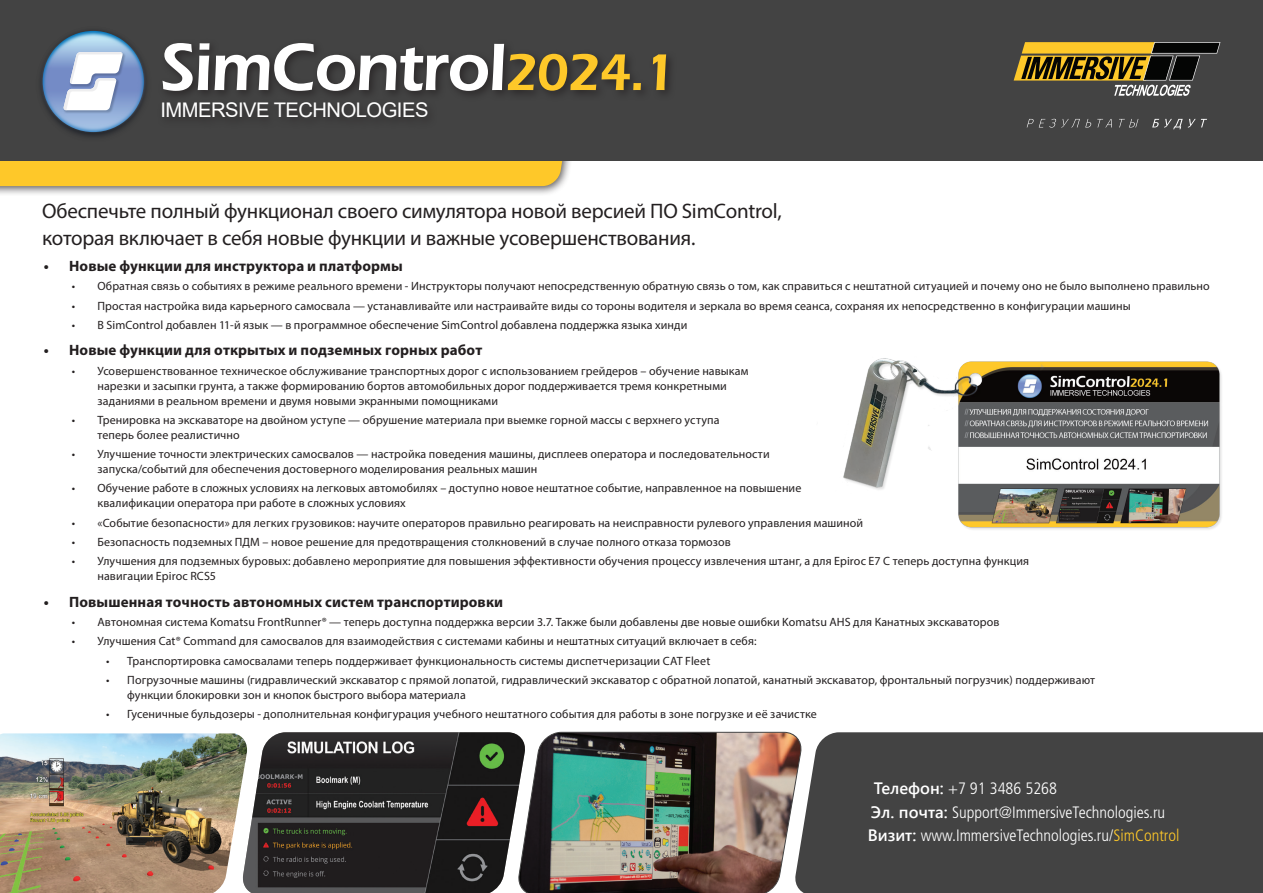
<style>
.page{position:relative;width:1263px;height:893px;background:#fff}
.page>*{position:absolute;margin:0;border:0;box-sizing:border-box;transform-origin:0 0}
.t1{font:600 69.3px "Eras ITC";letter-spacing:-.025em;color:#fff}
.t2{font:21px/27px "Myriad Pro";letter-spacing:-.01em;color:#231f20}
.t3{font:20.1px "Arial";letter-spacing:-.025em;color:#fff}
.t4{font:300 condensed 16.5px/23.9px "Frutiger LT Std";color:#fff}
.t5{font:700 15px "Myriad Pro";letter-spacing:.01em;color:#231f20}
.t6{font:12px/15px "Myriad Pro";letter-spacing:.01em;color:#231f20}
.s1{font-size:53.55px;color:#fec829}
.s2{font-family:"Segoe UI";font-weight:600;font-stretch:normal}
.s3{color:#fec829}
</style>
<div class="page">
<div style="left:0;top:0;width:599px;height:196px;background:#231f20;opacity:.75"></div>
<div style="left:0;top:161px;width:595px;height:25px;background:#fec829"></div>
<div style="left:0;top:0;width:1263px;height:161px;background:#434343"></div>
<div style="left:157px;top:38px;width:520px;height:91px;background:#231f20;opacity:.75"></div>
<img style="left:40px;top:30px;width:107px;height:107px">
<img style="left:63px;top:110px;width:57px;height:4px">
<img style="left:69px;top:51px;width:57px;height:37px">
<svg style="left:63px;top:52px;width:60px;height:58px;background:#d2daea"></svg>
<svg style="left:1014px;top:42px;width:206px;height:54px"></svg>
<svg style="left:1027px;top:119px;width:64px;height:9px"></svg>
<svg style="left:1097px;top:119px;width:15px;height:8px"></svg>
<svg style="left:1119px;top:119px;width:19px;height:8px"></svg>
<svg style="left:1152px;top:119px;width:55px;height:10px"></svg>
<img style="left:843px;top:358px;width:379px;height:172px">
<img style="left:0;top:733px;width:237px;height:160px">
<img style="left:242px;top:732px;width:221px;height:161px">
<img style="left:463px;top:732px;width:327px;height:161px">
<div style="left:790px;top:732px;width:473px;height:161px;background:#434343"></div>
<h1 class="t1" style="left:160px;top:28px;width:517px">SimControl<span class="s1">2024.1</span></h1>
<h3 class="t3" style="left:160px;top:97px;width:269px">IMMERSIVE TECHNOLOGIES</h3>
<h2 class="t2" style="left:42px;top:197px;width:741px">Обеспечьте полный функционал своего симулятора новой версией ПО SimControl, которая включает в себя новые функции и важные усовершенствования.</h2>
<p class="t5" style="left:44px;top:256px;width:361px">• Новые функции для инструктора и платформы</p>
<p class="t6" style="left:72px;top:279px;width:1139px">• Обратная связь о событиях в режиме реального времени - Инструкторы получают непосредственную обратную связь о том, как справиться с нештатной ситуацией и почему оно не было выполнено правильно</p>
<p class="t6" style="left:72px;top:298px;width:1060px">• Простая настройка вида карьерного самосвала — устанавливайте или настраивайте виды со тороны водителя и зеркала во время сеанса, сохраняя их непосредственно в конфигурации машины</p>
<p class="t6" style="left:72px;top:317px;width:617px">• В SimControl добавлен 11-й язык — в программное обеспечение SimControl добавлена поддержка языка хинди</p>
<p class="t5" style="left:44px;top:341px;width:440px">• Новые функции для открытых и подземных горных работ</p>
<p class="t6" style="left:97px;top:363px;width:652px;text-indent:-26px">• Усовершенствованное техническое обслуживание транспортных дорог с использованием грейдеров – обучение навыкам нарезки и засыпки грунта, а также формированию бортов автомобильных дорог поддерживается тремя конкретными заданиями в реальном времени и двумя новыми экранными помощниками</p>
<p class="t6" style="left:97px;top:412px;width:623px;text-indent:-26px">• Тренировка на экскаваторе на двойном уступе — обрушение материала при выемке горной массы с верхнего уступа теперь более реалистично</p>
<p class="t6" style="left:97px;top:446px;width:674px;text-indent:-26px">• Улучшение точности электрических самосвалов — настройка поведения машины, дисплеев оператора и последовательности запуска/событий для обеспечения достоверного моделирования реальных машин</p>
<p class="t6" style="left:97px;top:481px;width:705px;text-indent:-26px">• Обучение работе в сложных условиях на легковых автомобилях – доступно новое нештатное событие, направленное на повышение квалификации оператора при работе в сложных условиях</p>
<p class="t6" style="left:72px;top:515px;width:793px">• «Событие безопасности» для легких грузовиков: научите операторов правильно реагировать на неисправности рулевого управления машиной</p>
<p class="t6" style="left:72px;top:534px;width:660px">• Безопасность подземных ПДМ – новое решение для предотвращения столкновений в случае полного отказа тормозов</p>
<p class="t6" style="left:97px;top:553px;width:933px;text-indent:-26px">• Улучшения для подземных буровых: добавлено мероприятие для повышения эффективности обучения процессу извлечения штанг, а для Epiroc E7 C теперь доступна функция навигации Epiroc RCS5</p>
<p class="t5" style="left:44px;top:592px;width:461px">• Повышенная точность автономных систем транспортировки</p>
<p class="t6" style="left:72px;top:614px;width:929px">• Автономная система Komatsu FrontRunner® — теперь доступна поддержка версии 3.7. Также были добавлены две новые ошибки Komatsu AHS для Канатных экскаваторов</p>
<p class="t6" style="left:72px;top:634px;width:686px">• Улучшения Cat® Command для самосвалов для взаимодействия с системами кабины и нештатных ситуаций включает в себя:</p>
<p class="t6" style="left:106px;top:653px;width:606px">• Транспортировка самосвалами теперь поддерживает функциональность системы диспетчеризации CAT Fleet</p>
<p class="t6" style="left:127px;top:672px;width:969px;text-indent:-21px">• Погрузочные машины (гидравлический экскаватор с прямой лопатой, гидравлический экскаватор с обратной лопатой, канатный экскаватор, фронтальный погрузчик) поддерживают функции блокировки зон и кнопок быстрого выбора материала</p>
<p class="t6" style="left:106px;top:706px;width:712px">• Гусеничные бульдозеры - дополнительная конфигурация учебного нештатного события для работы в зоне погрузке и её зачистке</p>
<h3 class="t4" style="left:868px;top:776px;width:313px;text-indent:6px"><span class="s2">Телефон:</span> +7 91 3486 5268<br><span class="s2">Эл. почта:</span> Support@ImmersiveTechnologies.ru<br><span class="s2">Визит:</span> www.ImmersiveTechnologies.ru/<span class="s3">SimControl</span></h3>
</div>
